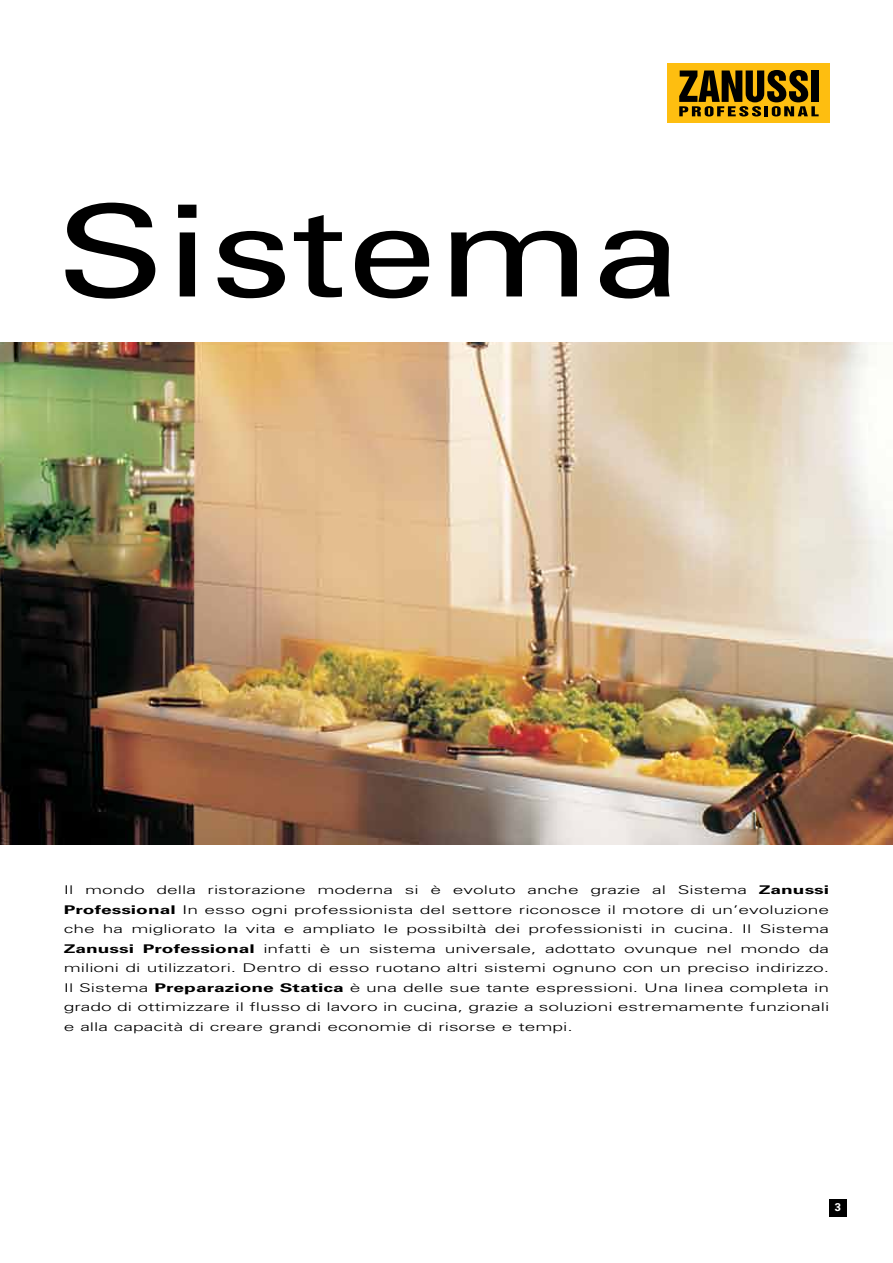
<style>
.page{position:relative;width:893px;height:1263px;background:#fff}
.page>*{position:absolute;margin:0;border:0;box-sizing:border-box;transform-origin:0 0}
.t1{font:127.5px "Univers LT Std";color:#000;scale:1.28 1}
.t2{font:300 12px/19.5px "Univers LT Std";color:#000;text-align:justify;scale:1.6 1}
.t3{font:700 11.25px "Univers LT Std";color:#fff}
.s1{font-weight:700}
</style>
<div class="page">
<div style="left:829px;top:1199px;width:17px;height:17px;background:#000"></div>
<div style="left:668px;top:64px;width:162px;height:59px;background:#febe10"></div>
<svg style="left:679px;top:70px;width:140px;height:46px"></svg>
<img style="left:0;top:342px;width:893px;height:502px">
<h1 class="t1" style="left:56px;top:176px;width:490px">Sistema</h1>
<p class="t2" style="left:64px;top:880px;width:480px">Il mondo della ristorazione moderna si è evoluto anche grazie al Sistema <span class="s1">Zanussi Professional</span> In esso ogni professionista del settore riconosce il motore di un’evoluzione che ha migliorato la vita e ampliato le possibiltà dei professionisti in cucina. Il Sistema <span class="s1">Zanussi Professional</span> infatti è un sistema universale, adottato ovunque nel mondo da milioni di utilizzatori. Dentro di esso ruotano altri sistemi ognuno con un preciso indirizzo.<br>Il Sistema <span class="s1">Preparazione Statica</span> è una delle sue tante espressioni. Una linea completa in grado di ottimizzare il flusso di lavoro in cucina, grazie a soluzioni estremamente funzionali e alla capacità di creare grandi economie di risorse e tempi.</p>
<p class="t3" style="left:835px;top:1200px;width:8px">3</p>
</div>
